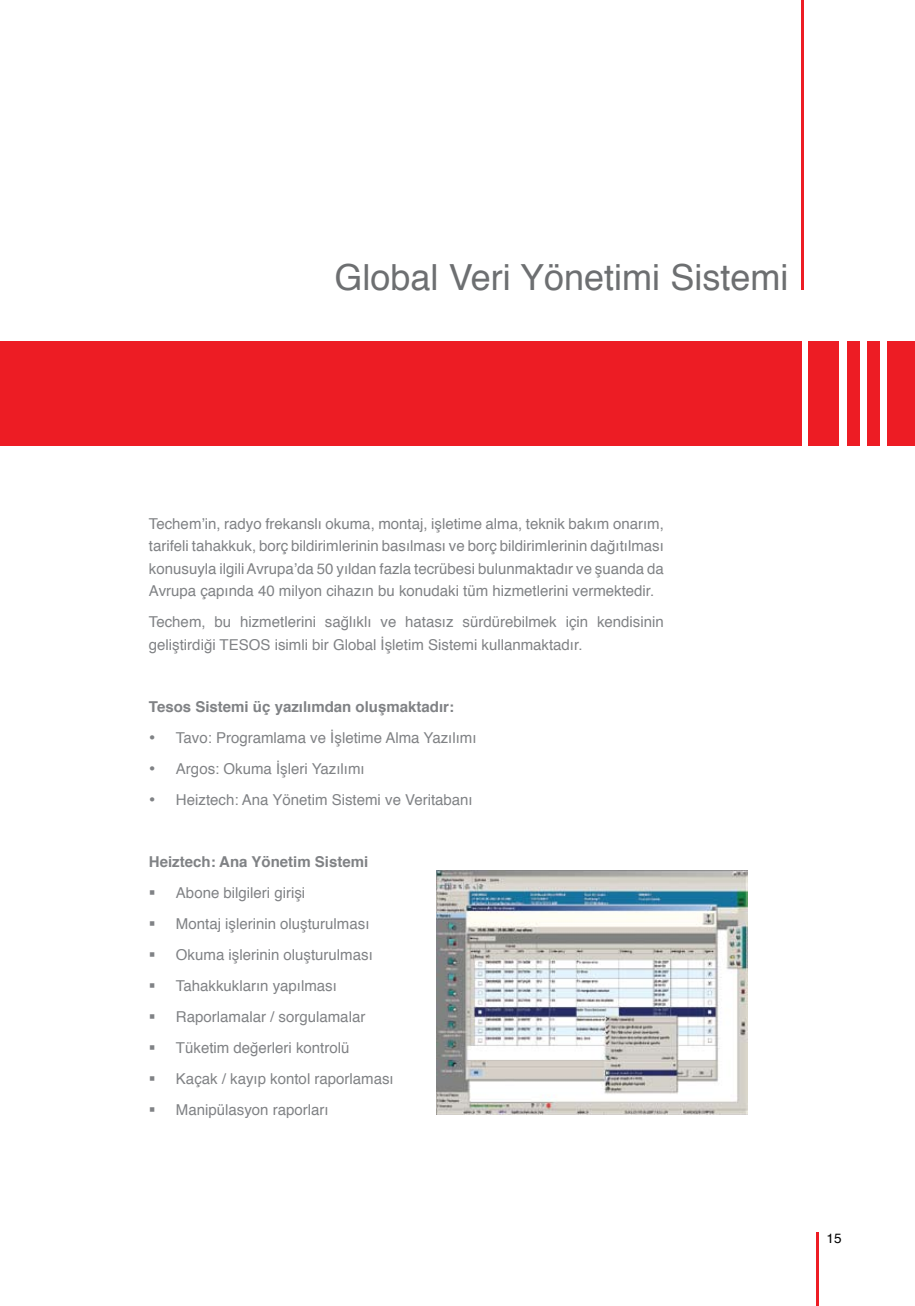
<style>
.page{position:relative;width:915px;height:1306px;background:#fff}
.page>*{position:absolute;margin:0;border:0;box-sizing:border-box;transform-origin:0 0}
.t1{font:36px "Helvetica";color:#6d6f71}
.t2{font:15px/22.5px "Helvetica";color:#808285;text-align:justify}
.t3{font:700 15px "Helvetica";color:#808285}
.t4{font:13.5px "Helvetica";color:#000}
</style>
<div class="page">
<div style="left:808px;top:341px;width:30px;height:105px;background:#ed1c24"></div>
<div style="left:0;top:341px;width:800px;height:105px;background:#ed1c24"></div>
<div style="left:846px;top:341px;width:13px;height:105px;background:#ed1c24"></div>
<div style="left:866px;top:341px;width:13px;height:105px;background:#ed1c24"></div>
<div style="left:887px;top:341px;width:27px;height:105px;background:#ed1c24"></div>
<hr style="left:801px;top:1px;width:2px;height:289px;background:#ed1c24">
<hr style="left:816px;top:1232px;width:2px;height:73px;background:#ed1c24">
<img style="left:437px;top:870px;width:310px;height:244px">
<h1 class="t1" style="left:334px;top:246px;width:455px">Global Veri Yönetimi Sistemi</h1>
<p class="t2" style="left:149px;top:511px;width:516px">Techem’in, radyo frekanslı okuma, montaj, işletime alma, teknik bakım onarım, tarifeli tahakkuk, borç bildirimlerinin basılması ve borç bildirimlerinin dağıtılması konusuyla ilgili Avrupa’da 50 yıldan fazla tecrübesi bulunmaktadır ve şuanda da Avrupa çapında 40 milyon cihazın bu konudaki tüm hizmetlerini vermektedir.</p>
<p class="t2" style="left:149px;top:610px;width:516px">Techem, bu hizmetlerini sağlıklı ve hatasız sürdürebilmek için kendisinin geliştirdiği TESOS isimli bir Global İşletim Sistemi kullanmaktadır.</p>
<p class="t3" style="left:149px;top:692px;width:306px">Tesos Sistemi üç yazılımdan oluşmaktadır:</p>
<p class="t2" style="left:149px;top:725px;width:329px">• Tavo: Programlama ve İşletime Alma Yazılımı</p>
<p class="t2" style="left:149px;top:756px;width:217px">• Argos: Okuma İşleri Yazılımı</p>
<p class="t2" style="left:149px;top:787px;width:325px">• Heiztech: Ana Yönetim Sistemi ve Veritabanı</p>
<p class="t3" style="left:149px;top:848px;width:221px">Heiztech: Ana Yönetim Sistemi</p>
<p class="t2" style="left:149px;top:880px;width:158px">▪ Abone bilgileri girişi</p>
<p class="t2" style="left:149px;top:911px;width:222px">▪ Montaj işlerinin oluşturulması</p>
<p class="t2" style="left:149px;top:942px;width:225px">▪ Okuma işlerinin oluşturulması</p>
<p class="t2" style="left:149px;top:973px;width:189px">▪ Tahakkukların yapılması</p>
<p class="t2" style="left:149px;top:1004px;width:218px">▪ Raporlamalar / sorgulamalar</p>
<p class="t2" style="left:149px;top:1035px;width:202px">▪ Tüketim değerleri kontrolü</p>
<p class="t2" style="left:149px;top:1066px;width:246px">▪ Kaçak / kayıp kontol raporlaması</p>
<p class="t2" style="left:149px;top:1097px;width:181px">▪ Manipülasyon raporları</p>
<p class="t4" style="left:826px;top:1226px;width:17px">15</p>
</div>
